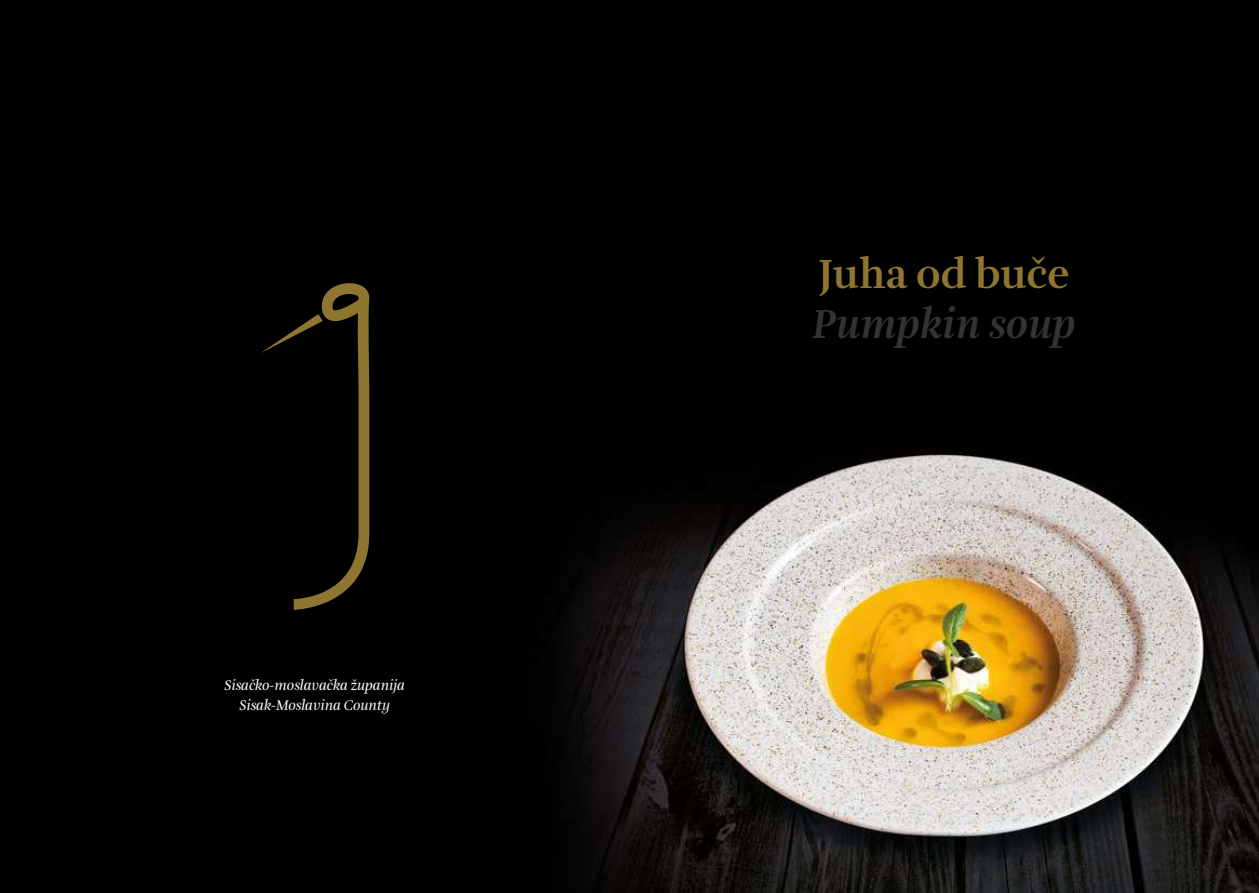
<style>
.page{position:relative;width:1259px;height:893px;background:#fff}
.page>*{position:absolute;margin:0;border:0;box-sizing:border-box;transform-origin:0 0}
.t1{font:italic 700 42px "Amalia Pro";color:#333332}
.t2{font:700 42px "Amalia Pro";color:#8f7630}
.t3{font:italic 14.55px/19.5px "Amalia Pro";color:#fff;text-align:center}
</style>
<div class="page">
<img style="left:0;top:0;width:1259px;height:893px">
<svg style="left:260px;top:282px;width:110px;height:328px;background:#131006"></svg>
<p class="t3" style="left:225px;top:676px;width:182px">Sisačko-moslavačka županija<br>Sisak-Moslavina County</p>
<h1 class="t2" style="left:819px;top:248px;width:251px">Juha od buče</h1>
<h1 class="t1" style="left:813px;top:298px;width:264px">Pumpkin soup</h1>
</div>
